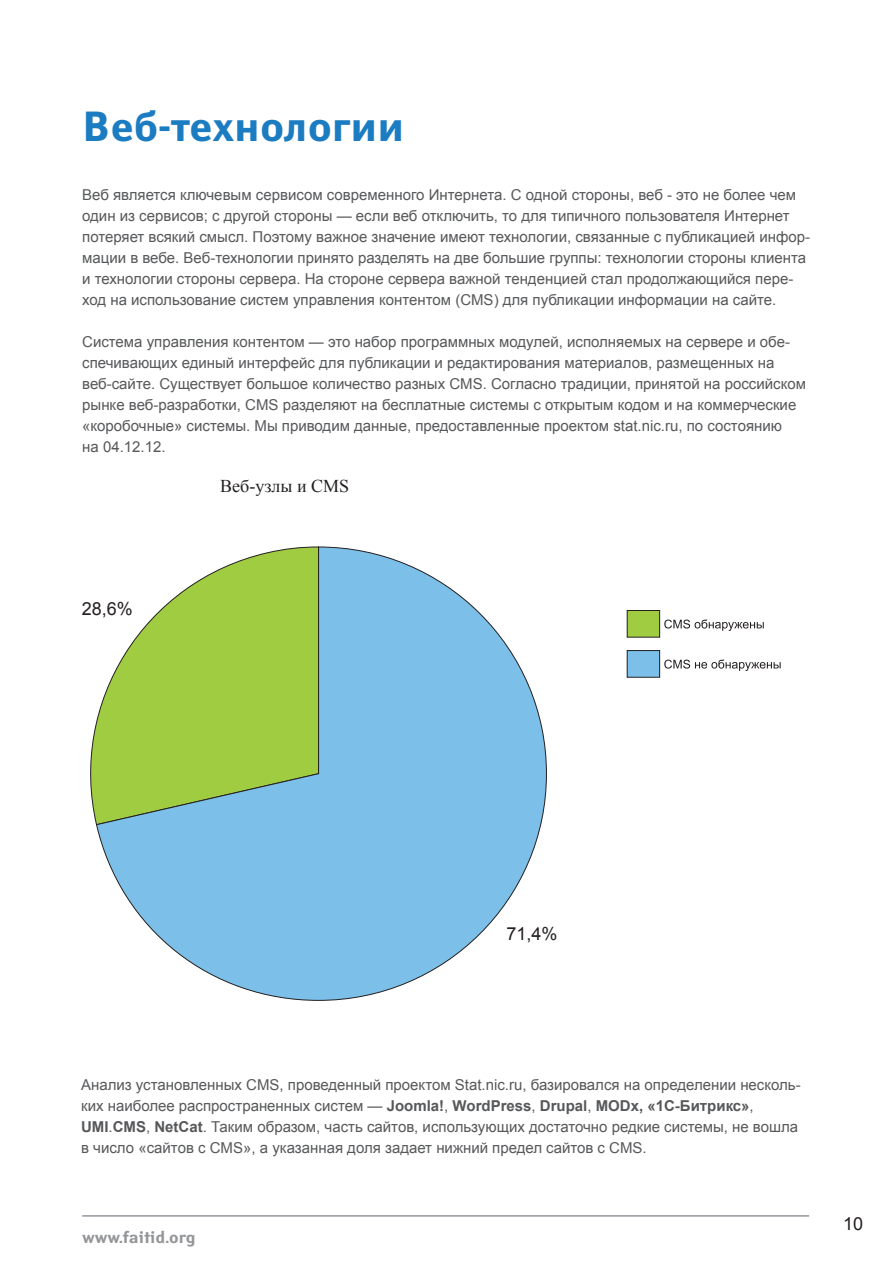
<style>
.page{position:relative;width:893px;height:1263px;background:#fff}
.page>*{position:absolute;margin:0;border:0;box-sizing:border-box;transform-origin:0 0}
.t1{font:700 42px "Yanus C";color:#1b7cc1}
.t2{font:18px "Arial";color:#231f20}
.t3{font:18px "Times New Roman";color:#231f20}
.t4{font:700 16.5px "Yanus C";color:#939598}
.t5{font:15px/21px "Arial";color:#57585a}
.s1{font-weight:700}
</style>
<div class="page">
<svg style="left:90px;top:723px;width:6px;height:101px"></svg>
<svg style="left:96px;top:546px;width:451px;height:455px"></svg>
<div style="left:627px;top:610px;width:33px;height:27px;background:#a0cc42"></div>
<div style="left:627px;top:610px;width:33px;height:27px;border:1px solid #231f20"></div>
<div style="left:627px;top:650px;width:33px;height:27px;background:#7cc0ea"></div>
<div style="left:627px;top:650px;width:33px;height:28px;border:1px solid #231f20"></div>
<svg style="left:664px;top:619px;width:100px;height:12px"></svg>
<svg style="left:664px;top:659px;width:117px;height:12px"></svg>
<hr style="left:82px;top:1215px;width:727px;height:2px;background:#93989e">
<h1 class="t1" style="left:82px;top:102px;width:323px">Веб-технологии</h1>
<p class="t5" style="left:82px;top:185px;width:729px">Веб является ключевым сервисом современного Интернета. С одной стороны, веб - это не более чем один из сервисов; с другой стороны — если веб отключить, то для типичного пользователя Интернет потеряет всякий смысл. Поэтому важное значение имеют технологии, связанные с публикацией инфор&shy;мации в вебе. Веб-технологии принято разделять на две большие группы: технологии стороны клиента и технологии стороны сервера. На стороне сервера важной тенденцией стал продолжающийся пере&shy;ход на использование систем управления контентом (CMS) для публикации информации на сайте.</p>
<p class="t5" style="left:82px;top:332px;width:725px">Система управления контентом — это набор программных модулей, исполняемых на сервере и обе&shy;спечивающих единый интерфейс для публикации и редактирования материалов, размещенных на веб-сайте. Существует большое количество разных CMS. Согласно традиции, принятой на российском рынке веб-разработки, CMS разделяют на бесплатные системы с открытым кодом и на коммерческие «коробочные» системы. Мы приводим данные, предоставленные проектом stat.nic.ru, по состоянию<br>на 04.12.12.</p>
<p class="t2" style="left:82px;top:597px;width:53px">28,6%</p>
<p class="t3" style="left:220px;top:474px;width:130px">Веб-узлы и CMS</p>
<p class="t2" style="left:506px;top:922px;width:53px">71,4%</p>
<p class="t5" style="left:81px;top:1075px;width:721px">Анализ установленных CMS, проведенный проектом Stat.nic.ru, базировался на определении несколь&shy;ких наиболее распространенных систем — <span class="s1">Joomla!</span>, <span class="s1">WordPress</span>, <span class="s1">Drupal</span>, <span class="s1">MODx, «1C-Битрикс»</span>, <span class="s1">UMI</span>.<span class="s1">CMS</span>, <span class="s1">NetCat</span>. Таким образом, часть сайтов, использующих достаточно редкие системы, не вошла в число «сайтов с CMS», а указанная доля задает нижний предел сайтов с CMS.</p>
<p class="t4" style="left:82px;top:1227px;width:115px">www.faitid.org</p>
<p class="t2" style="left:843px;top:1212px;width:22px">10</p>
</div>
